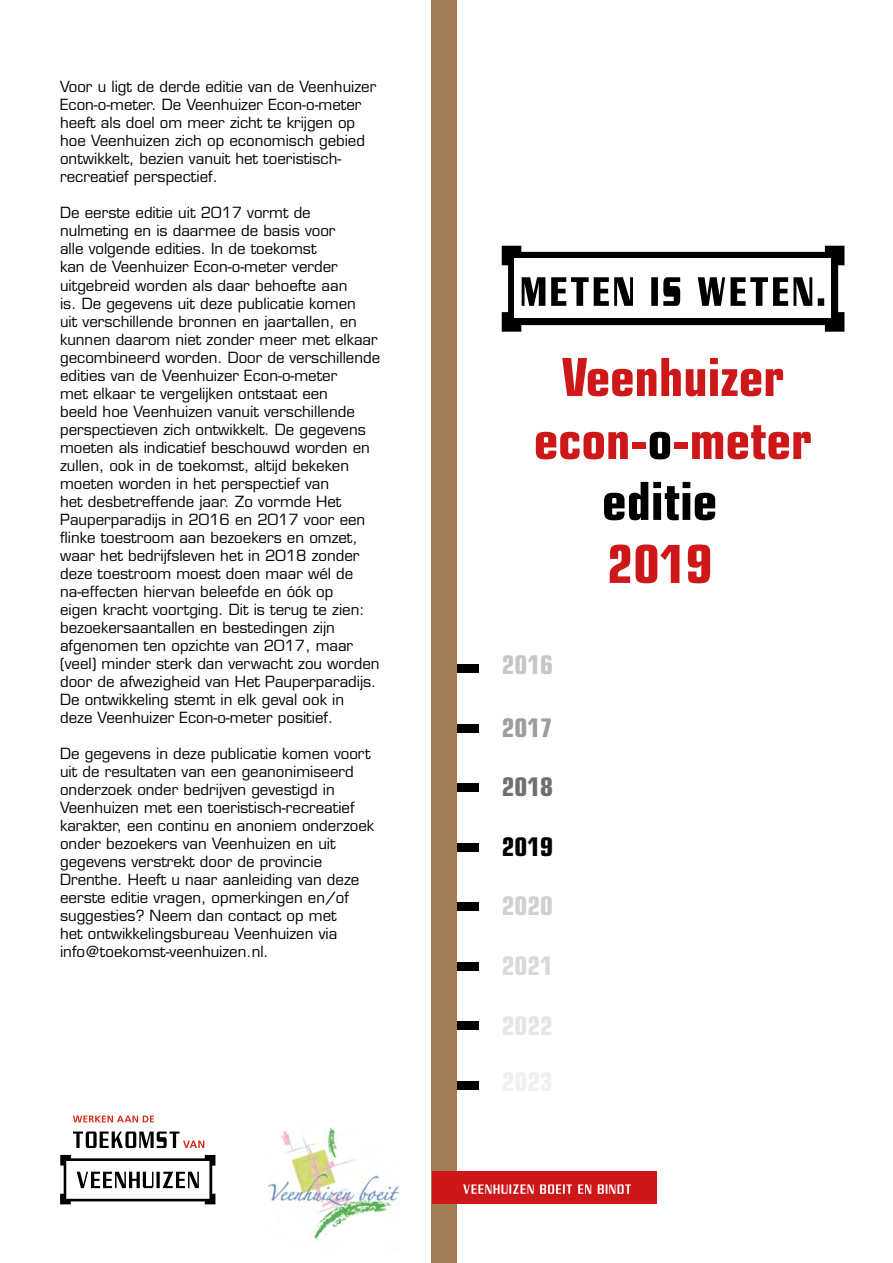
<style>
.page{position:relative;width:893px;height:1263px;background:#fff}
.page>*{position:absolute;margin:0;border:0;box-sizing:border-box;transform-origin:0 0}
.t1{font:700 condensed 52.5px/63px "Eurostile LT Std";color:#cd1719;text-align:center}
.t2{font:700 condensed 52.5px "Eurostile LT Std";color:#000}
.t3{font:700 condensed 25.65px "Eurostile LT Std";color:#e5e5e5}
.t4{font:700 condensed 25.65px "Eurostile LT Std";color:#dadada}
.t5{font:700 condensed 25.65px "Eurostile LT Std";color:#d0d0d0}
.t6{font:700 condensed 25.65px "Eurostile LT Std";color:#000}
.t7{font:700 condensed 25.65px "Eurostile LT Std";color:#706f6f}
.t8{font:700 condensed 25.65px "Eurostile LT Std";color:#9d9d9c}
.t9{font:700 condensed 25.65px "Eurostile LT Std";color:#c6c6c6}
.t10{font:15px/18px "Eurostile LT Std";color:#000}
.s1{color:#000}
</style>
<div class="page">
<div style="left:432px;top:0;width:25px;height:1263px;background:#a27d57"></div>
<div style="left:457px;top:1081px;width:22px;height:9px;background:#000"></div>
<div style="left:457px;top:843px;width:22px;height:8px;background:#000"></div>
<div style="left:457px;top:962px;width:22px;height:9px;background:#000"></div>
<div style="left:457px;top:724px;width:22px;height:8px;background:#000"></div>
<div style="left:457px;top:1022px;width:22px;height:8px;background:#000"></div>
<div style="left:457px;top:783px;width:22px;height:9px;background:#000"></div>
<div style="left:457px;top:902px;width:22px;height:9px;background:#000"></div>
<div style="left:457px;top:664px;width:22px;height:9px;background:#000"></div>
<svg style="left:73px;top:1131px;width:131px;height:17px"></svg>
<svg style="left:73px;top:1115px;width:81px;height:7px"></svg>
<svg style="left:60px;top:1155px;width:155px;height:49px"></svg>
<img style="left:268px;top:1127px;width:133px;height:114px">
<svg style="left:502px;top:246px;width:342px;height:86px"></svg>
<div style="left:432px;top:1171px;width:224px;height:33px;background:#cd1719"></div>
<svg style="left:463px;top:1184px;width:168px;height:10px"></svg>
<p class="t10" style="left:60px;top:78px;width:318px">Voor u ligt de derde editie van de Veenhuizer Econ-o-meter. De Veenhuizer Econ-o-meter heeft als doel om meer zicht te krijgen op hoe Veenhuizen zich op economisch gebied ontwikkelt, bezien vanuit het toeristisch&shy;recreatief perspectief.</p>
<p class="t10" style="left:60px;top:204px;width:322px">De eerste editie uit 2017 vormt de nulmeting en is daarmee de basis voor<br>alle volgende edities. In de toekomst<br>kan de Veenhuizer Econ-o-meter verder uitgebreid worden als daar behoefte aan<br>is. De gegevens uit deze publicatie komen<br>uit verschillende bronnen en jaartallen, en kunnen daarom niet zonder meer met elkaar gecombineerd worden. Door de verschillende edities van de Veenhuizer Econ-o-meter<br>met elkaar te vergelijken ontstaat een<br>beeld hoe Veenhuizen vanuit verschillende perspectieven zich ontwikkelt. De gegevens moeten als indicatief beschouwd worden en zullen, ook in de toekomst, altijd bekeken moeten worden in het perspectief van<br>het desbetreffende jaar. Zo vormde Het Pauperparadijs in 2016 en 2017 voor een flinke toestroom aan bezoekers en omzet, waar het bedrijfsleven het in 2018 zonder deze toestroom moest doen maar wél de na-effecten hiervan beleefde en óók op<br>eigen kracht voortging. Dit is terug te zien: bezoekersaantallen en bestedingen zijn afgenomen ten opzichte van 2017, maar (veel) minder sterk dan verwacht zou worden door de afwezigheid van Het Pauperparadijs.<br>De ontwikkeling stemt in elk geval ook in deze Veenhuizer Econ-o-meter positief.</p>
<p class="t10" style="left:60px;top:744px;width:316px">De gegevens in deze publicatie komen voort uit de resultaten van een geanonimiseerd onderzoek onder bedrijven gevestigd in Veenhuizen met een toeristisch-recreatief karakter, een continu en anoniem onderzoek onder bezoekers van Veenhuizen en uit gegevens verstrekt door de provincie Drenthe. Heeft u naar aanleiding van deze eerste editie vragen, opmerkingen en/of suggesties? Neem dan contact op met<br>het ontwikkelingsbureau Veenhuizen via info@toekomst-veenhuizen.nl.</p>
<h1 class="t1" style="left:534px;top:346px;width:279px">Veenhuizer econ-<span class="s1">o</span>-meter</h1>
<h2 class="t9" style="left:502px;top:649px;width:53px">2016</h2>
<h2 class="t8" style="left:502px;top:712px;width:53px">2017</h2>
<h2 class="t7" style="left:502px;top:772px;width:53px">2018</h2>
<h2 class="t6" style="left:502px;top:831px;width:53px">2019</h2>
<h2 class="t5" style="left:502px;top:891px;width:53px">2020</h2>
<h2 class="t4" style="left:502px;top:950px;width:53px">2021</h2>
<h2 class="t3" style="left:502px;top:1010px;width:53px">2022</h2>
<h1 class="t2" style="left:602px;top:469px;width:117px">editie</h1>
<h1 class="t1" style="left:607px;top:533px;width:106px">2019</h1>
</div>
